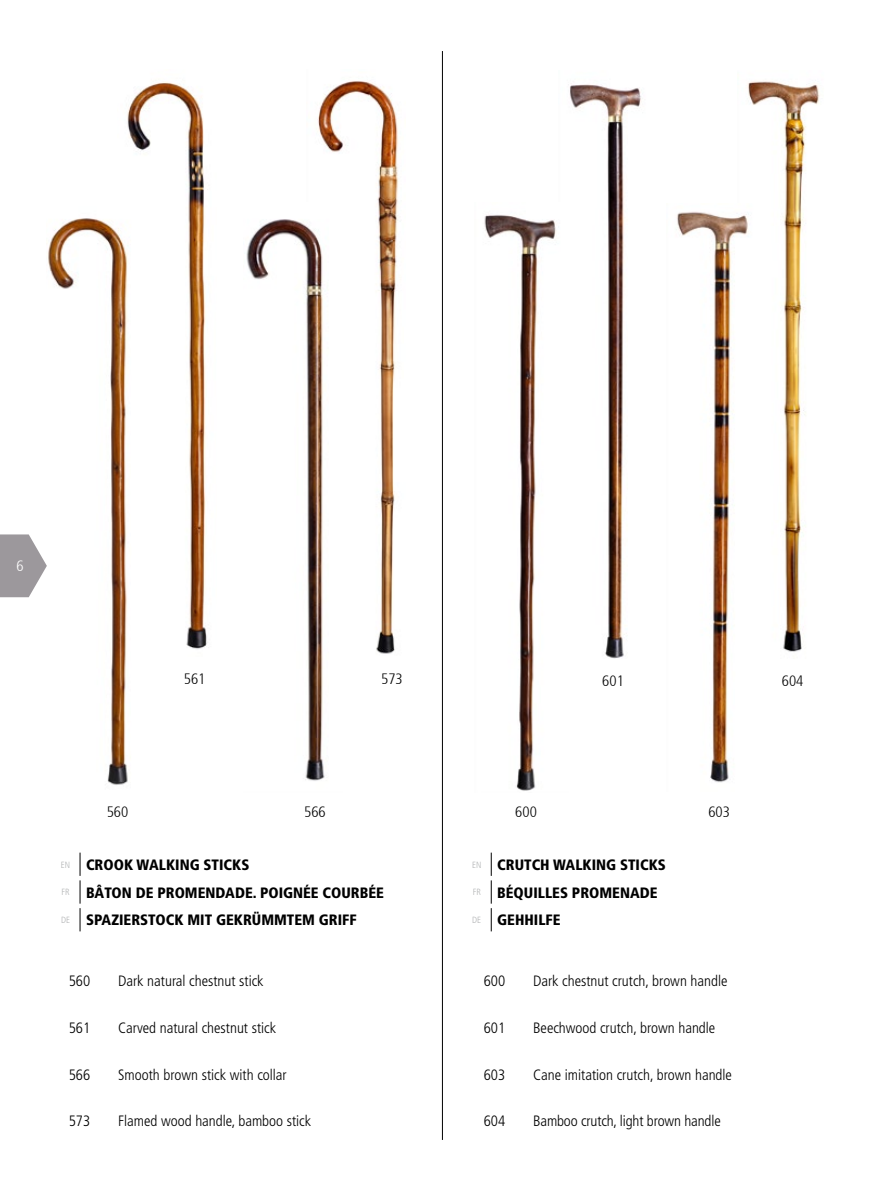
<style>
.page{position:relative;width:893px;height:1191px;background:#fff}
.page>*{position:absolute;margin:0;border:0;box-sizing:border-box;transform-origin:0 0}
.t1{font:300 condensed 15px "Frutiger";color:#000}
.t2{font:900 condensed 15px/27.8px "Frutiger";color:#000}
.t3{font:300 condensed 15px "Frutiger 47";color:#000}
.t4{font:300 condensed 15px "Frutiger 47";color:#fff}
.s1{font-weight:300;font-size:9px;color:#b1b3b4}
</style>
<div class="page">
<img style="left:747px;top:81px;width:73px;height:571px">
<img style="left:127px;top:82px;width:81px;height:567px">
<img style="left:570px;top:84px;width:71px;height:575px">
<img style="left:676px;top:204px;width:89px;height:579px">
<img style="left:317px;top:81px;width:82px;height:573px">
<hr style="left:442px;top:51px;width:1px;height:1089px;background:#000">
<img style="left:48px;top:202px;width:97px;height:583px">
<img style="left:246px;top:202px;width:97px;height:579px">
<img style="left:484px;top:215px;width:72px;height:576px">
<svg style="left:80px;top:852px;width:1px;height:79px"></svg>
<svg style="left:491px;top:852px;width:1px;height:79px"></svg>
<svg style="left:0;top:534px;width:47px;height:63px"></svg>
<p class="t4" style="left:17px;top:557px;width:9px">6</p>
<p class="t3" style="left:184px;top:670px;width:23px">561</p>
<p class="t3" style="left:602px;top:672px;width:23px">601</p>
<p class="t3" style="left:381px;top:670px;width:23px">573</p>
<p class="t3" style="left:782px;top:672px;width:23px">604</p>
<p class="t3" style="left:107px;top:803px;width:23px">560</p>
<p class="t3" style="left:515px;top:803px;width:23px">600</p>
<p class="t3" style="left:304px;top:803px;width:23px">566</p>
<p class="t3" style="left:708px;top:803px;width:23px">603</p>
<p class="t2" style="left:61px;top:850px;width:190px"><span class="s1">EN</span> CROOK WALKING STICKS<br><span class="s1">FR</span> BÂTON</p>
<p class="t2" style="left:136px;top:878px;width:33px">DE PROMENDADE</p>
<p class="t2" style="left:253px;top:878px;width:17px">. POIGNÉE</p>
<p class="t2" style="left:323px;top:878px;width:10px">COURBÉE</p>
<p class="t2" style="left:61px;top:906px;width:68px"><span class="s1">DE</span> SPAZIERSTOCK</p>
<p class="t2" style="left:187px;top:906px;width:9px">MIT</p>
<p class="t2" style="left:216px;top:906px;width:10px">GEKR</p>
<p class="t2" style="left:252px;top:906px;width:21px">ÜMMTEM</p>
<p class="t2" style="left:319px;top:906px;width:39px">GRIFF</p>
<p class="t1" style="left:69px;top:972px;width:23px">560</p>
<p class="t1" style="left:118px;top:972px;width:147px">Dark natural chestnut stick</p>
<p class="t1" style="left:69px;top:1019px;width:23px">561</p>
<p class="t1" style="left:118px;top:1019px;width:160px">Carved natural chestnut stick</p>
<p class="t1" style="left:69px;top:1066px;width:23px">566</p>
<p class="t1" style="left:118px;top:1066px;width:170px">Smooth brown stick with collar</p>
<p class="t1" style="left:69px;top:1112px;width:23px">573</p>
<p class="t1" style="left:118px;top:1112px;width:195px">Flamed wood handle, bamboo stick</p>
<p class="t2" style="left:472px;top:850px;width:195px"><span class="s1">EN</span> CRUTCH WALKING STICKS<br><span class="s1">FR</span> BÉQUILLES</p>
<p class="t2" style="left:572px;top:878px;width:11px">PROMENADE</p>
<p class="t2" style="left:472px;top:906px;width:44px"><span class="s1">DE</span> GEHHIL</p>
<p class="t2" style="left:546px;top:906px;width:15px">FE</p>
<p class="t1" style="left:484px;top:972px;width:23px">600</p>
<p class="t1" style="left:533px;top:972px;width:196px">Dark chestnut crutch, brown handle</p>
<p class="t1" style="left:484px;top:1019px;width:23px">601</p>
<p class="t1" style="left:533px;top:1019px;width:184px">Beechwood crutch, brown handle</p>
<p class="t1" style="left:484px;top:1066px;width:23px">603</p>
<p class="t1" style="left:533px;top:1066px;width:200px">Cane imitation crutch, brown handle</p>
<p class="t1" style="left:484px;top:1112px;width:23px">604</p>
<p class="t1" style="left:533px;top:1112px;width:189px">Bamboo crutch, light brown handle</p>
</div>
